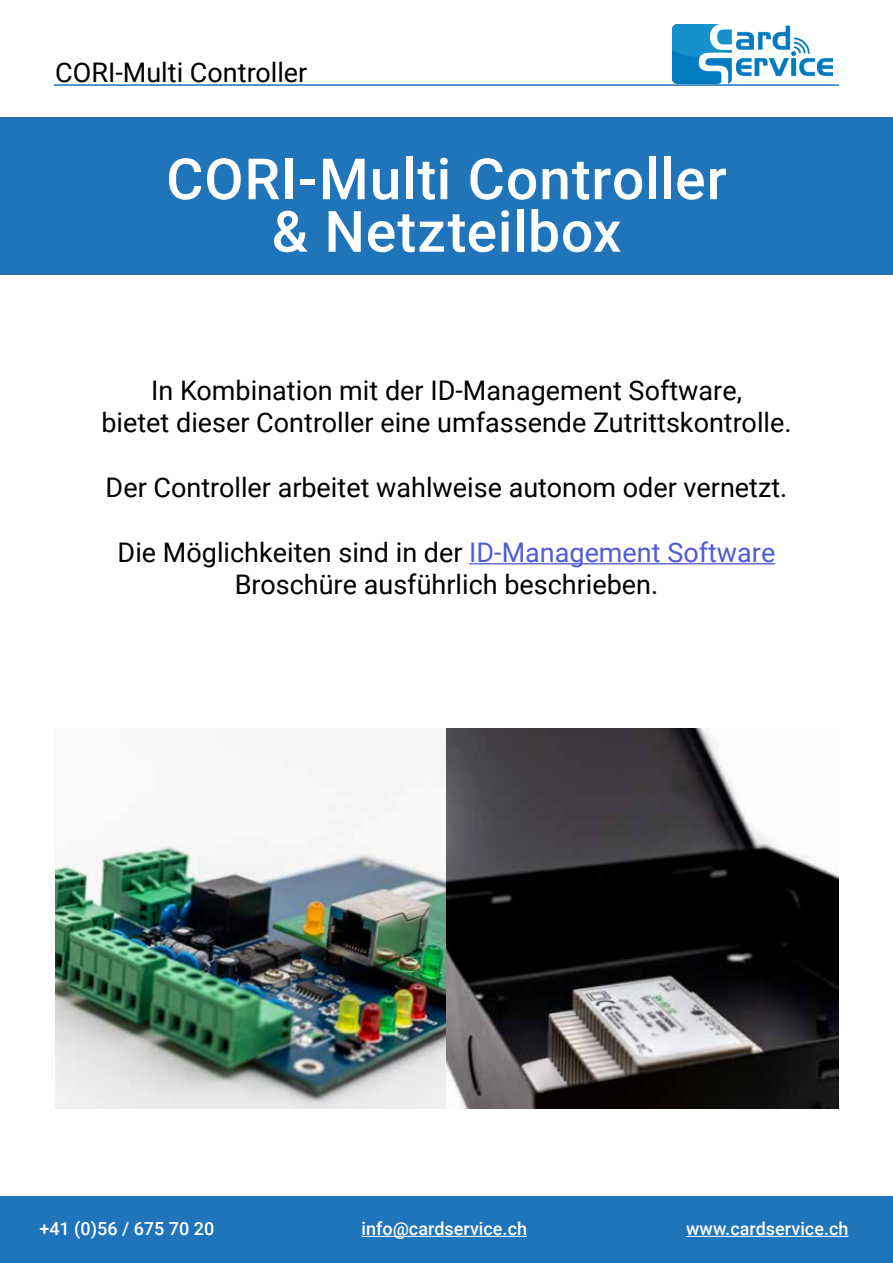
<style>
.page{position:relative;width:893px;height:1263px;background:#fff}
.page>*{position:absolute;margin:0;border:0;box-sizing:border-box;transform-origin:0 0}
.t1{font:500 57px/52.5px "Roboto";letter-spacing:.015em;color:#fff;text-align:center}
.t2{font:27px/32.4px "Roboto";color:#000;text-align:center}
.t3{font:500 18px "Roboto";color:#fff}
.s1{color:#4f5cd6}
</style>
<div class="page">
<hr style="left:54px;top:84px;width:785px;height:2px;background:#1f74ba">
<img style="left:673px;top:25px;width:160px;height:59px">
<div style="left:0;top:1196px;width:893px;height:67px;background:#1f74ba"></div>
<hr style="left:686px;top:1236px;width:162px;height:1px;background:#fff">
<hr style="left:362px;top:1236px;width:165px;height:1px;background:#fff">
<hr style="left:469px;top:563px;width:306px;height:1px;background:#4f5cd6">
<div style="left:0;top:117px;width:893px;height:157px;background:#1f74ba"></div>
<img style="left:55px;top:728px;width:783px;height:380px">
<p class="t2" style="left:55px;top:57px;width:254px">CORI-Multi Controller</p>
<h1 class="t1" style="left:166px;top:158px;width:562px">CORI-Multi Controller &amp; Netzteilbox</h1>
<p class="t2" style="left:101px;top:376px;width:692px">In Kombination mit der ID-Management Software,<br>bietet dieser Controller eine umfassende Zutrittskontrolle.</p>
<p class="t2" style="left:106px;top:473px;width:683px">Der Controller arbeitet wahlweise autonom oder vernetzt.</p>
<p class="t2" style="left:118px;top:538px;width:659px">Die Möglichkeiten sind in der <span class="s1">ID-Management Software<br></span>Broschüre ausführlich beschrieben.</p>
<p class="t3" style="left:39px;top:1221px;width:176px">+41 (0)56 / 675 70 20</p>
<p class="t3" style="left:362px;top:1221px;width:167px">info@cardservice.ch</p>
<p class="t3" style="left:686px;top:1221px;width:164px">www.cardservice.ch</p>
</div>
